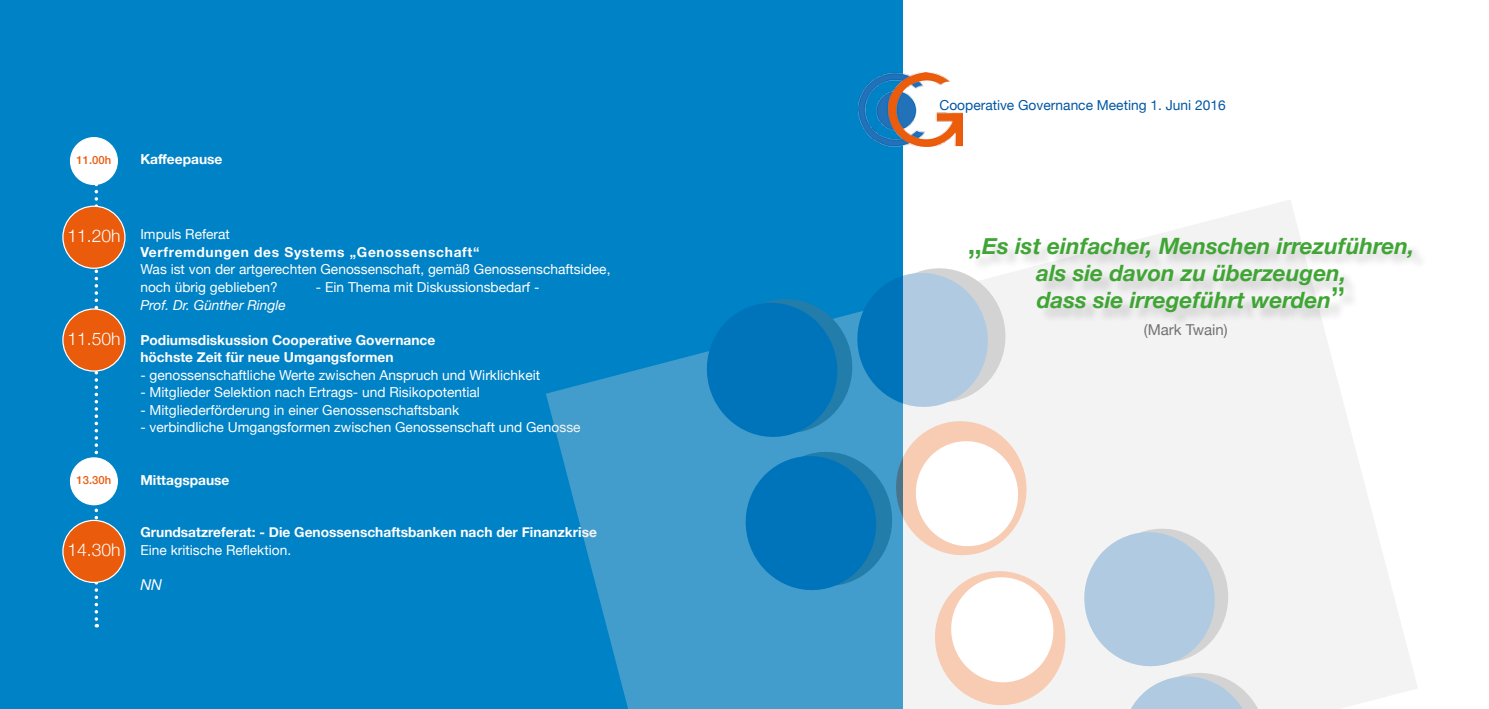
<style>
.page{position:relative;width:1489px;height:709px;background:#fff}
.page>*{position:absolute;margin:0;border:0;box-sizing:border-box;transform-origin:0 0}
.t1{font:italic 700 22.5px/27px "Helvetica Neue";color:#40a535;text-align:center}
.t2{font:300 17.5px "Helvetica Neue";color:#fff}
.t3{font:15px "Helvetica Neue";color:#727271}
.t4{font:italic 15px "Helvetica Neue";color:#fff}
.t5{font:13.75px/17.5px "Helvetica Neue";color:#fff}
.t6{font:700 13.75px/17.5px "Helvetica Neue";color:#fff}
.t7{font:700 13.75px "Helvetica Neue";letter-spacing:.05em;color:#fff}
.t8{font:13.75px "Helvetica Neue";color:#0056a4}
.t9{font:italic 13.75px "Helvetica Neue";color:#fff}
.t10{font:500 11.25px "Helvetica Neue";color:#ea5b0b}
.s1{font-family:"Arial";font-style:normal;font-size:28.75px}
</style>
<div class="page">
<div style="left:0;top:0;width:902px;height:709px;background:#0082c6"></div>
<svg style="left:546px;top:199px;width:871px;height:510px"></svg>
<svg style="left:699px;top:261px;width:573px;height:448px"></svg>
<img style="left:858px;top:73px;width:104px;height:74px">
<div style="left:971px;top:239px;width:456px;height:88px;background:#000;opacity:.16"></div>
<svg style="left:95px;top:185px;width:3px;height:442px"></svg>
<div style="left:71px;top:138px;width:46px;height:46px;background:#fff;border-radius:50%"></div>
<div style="left:70px;top:137px;width:48px;height:48px;border:1px solid #fff;border-radius:50%"></div>
<div style="left:63px;top:206px;width:62px;height:62px;background:#ea5b0b;border-radius:50%"></div>
<div style="left:62px;top:206px;width:64px;height:63px;border:1px solid #fff;border-radius:50%"></div>
<div style="left:63px;top:309px;width:62px;height:62px;background:#ea5b0b;border-radius:50%"></div>
<div style="left:62px;top:308px;width:64px;height:64px;border:1px solid #fff;border-radius:50%"></div>
<div style="left:63px;top:520px;width:62px;height:62px;background:#ea5b0b;border-radius:50%"></div>
<div style="left:62px;top:520px;width:64px;height:63px;border:1px solid #fff;border-radius:50%"></div>
<div style="left:71px;top:458px;width:46px;height:46px;background:#fff;border-radius:50%"></div>
<div style="left:70px;top:457px;width:48px;height:48px;border:1px solid #fff;border-radius:50%"></div>
<p class="t10" style="left:77px;top:151px;width:36px">11.00h</p>
<p class="t6" style="left:140px;top:151px;width:84px">Kaffeepause</p>
<p class="t2" style="left:67px;top:221px;width:55px">11.20h</p>
<p class="t2" style="left:67px;top:324px;width:55px">11.50h</p>
<p class="t10" style="left:77px;top:471px;width:36px">13.30h</p>
<p class="t2" style="left:67px;top:535px;width:55px">14.30h</p>
<p class="t5" style="left:140px;top:227px;width:91px">Impuls Referat</p>
<p class="t7" style="left:140px;top:241px;width:340px">Verfremdungen des Systems „Genossenschaft“</p>
<p class="t5" style="left:140px;top:262px;width:471px">Was ist von der artgerechten Genossenschaft, gemäß Genossenschaftsidee, noch übrig geblieben?</p>
<p class="t5" style="left:316px;top:279px;width:225px">- Ein Thema mit Diskussionsbedarf -</p>
<p class="t9" style="left:140px;top:295px;width:147px">Prof. Dr. Günther Ringle</p>
<p class="t6" style="left:140px;top:331px;width:296px">Podiumsdiskussion Cooperative Governance höchste Zeit für neue Umgangsformen</p>
<p class="t5" style="left:140px;top:367px;width:401px">- genossenschaftliche Werte zwischen Anspruch und Wirklichkeit</p>
<p class="t5" style="left:140px;top:384px;width:341px">- Mitglieder Selektion nach Ertrags- und Risikopotential</p>
<p class="t5" style="left:140px;top:402px;width:320px">- Mitgliederförderung in einer Genossenschaftsbank</p>
<p class="t5" style="left:140px;top:419px;width:442px">- verbindliche Umgangsformen zwischen Genossenschaft und Genosse</p>
<p class="t6" style="left:140px;top:471px;width:91px">Mittagspause</p>
<p class="t6" style="left:140px;top:524px;width:458px">Grundsatzreferat: - Die Genossenschaftsbanken nach der Finanzkrise</p>
<p class="t5" style="left:140px;top:542px;width:152px">Eine kritische Reflektion.</p>
<p class="t4" style="left:140px;top:573px;width:23px">NN</p>
<p class="t8" style="left:939px;top:95px;width:288px">Cooperative Governance Meeting 1. Juni 2016</p>
<h1 class="t1" style="left:967px;top:233px;width:448px"><span class="s1">„</span>Es ist einfacher, Menschen irrezuführen, als sie davon zu überzeugen,<br>dass sie irregeführt werden<span class="s1">”</span></h1>
<p class="t3" style="left:1143px;top:319px;width:85px">(Mark Twain)</p>
</div>
